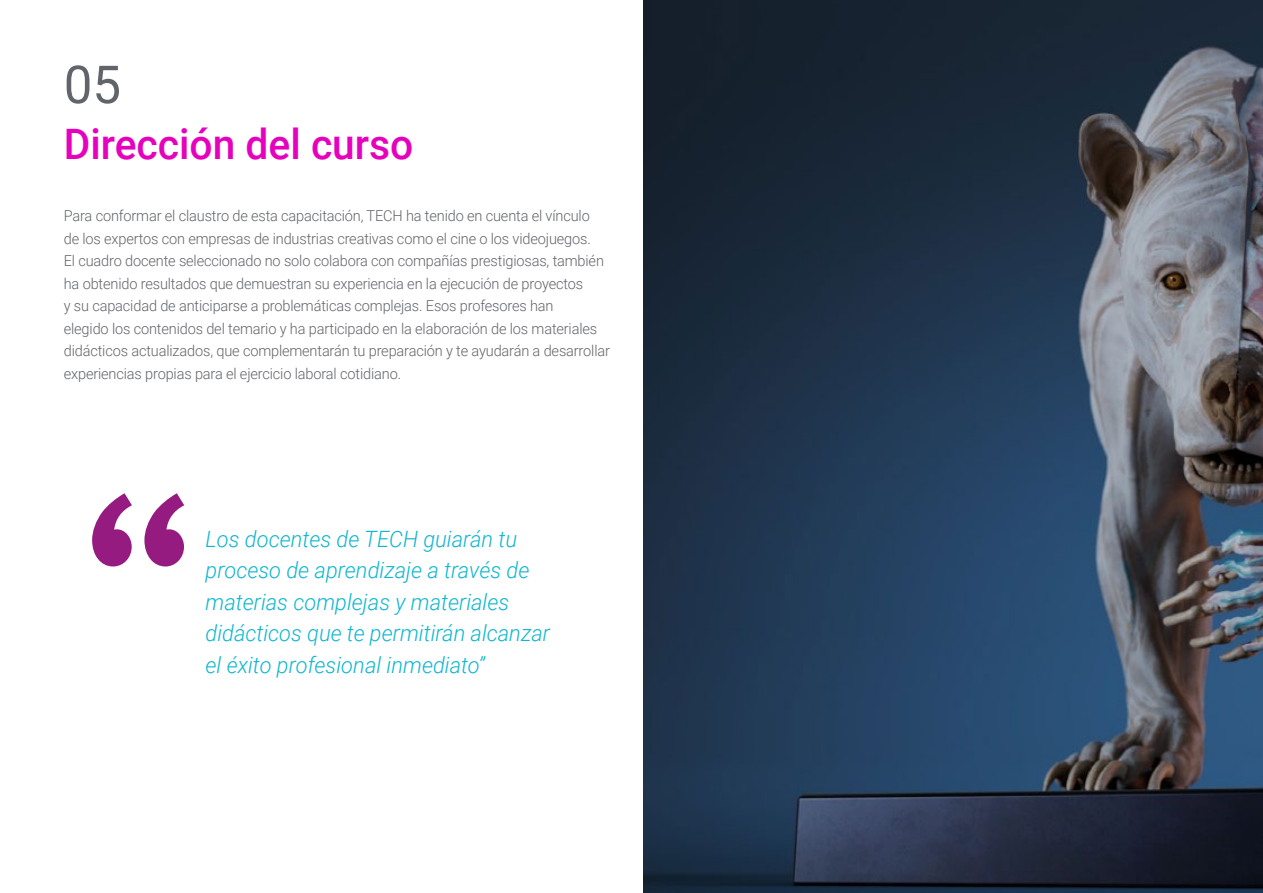
<style>
.page{position:relative;width:1263px;height:893px;background:#fff}
.page>*{position:absolute;margin:0;border:0;box-sizing:border-box;transform-origin:0 0}
.t1{font:52.5px "Roboto";color:#61646a}
.t2{font:500 42px "Roboto";color:#e602bd}
.t3{font:italic 300 22.5px/31.5px "Roboto";color:#0fb6cf}
.t4{font:300 15px/22.5px "Roboto";letter-spacing:-.01em;color:#61646a}
</style>
<div class="page">
<svg style="left:92px;top:493px;width:92px;height:73px"></svg>
<img style="left:643px;top:0;width:620px;height:893px">
<h1 class="t1" style="left:64px;top:48px;width:59px">05</h1>
<h2 class="t2" style="left:64px;top:115px;width:351px">Dirección del curso</h2>
<p class="t4" style="left:64px;top:204px;width:548px">Para conformar el claustro de esta capacitación, TECH ha tenido en cuenta el vínculo<br>de los expertos con empresas de industrias creativas como el cine o los videojuegos.<br>El cuadro docente seleccionado no solo colabora con compañías prestigiosas, también ha obtenido resultados que demuestran su experiencia en la ejecución de proyectos<br>y su capacidad de anticiparse a problemáticas complejas. Esos profesores han<br>elegido los contenidos del temario y ha participado en la elaboración de los materiales didácticos actualizados, que complementarán tu preparación y te ayudarán a desarrollar experiencias propias para el ejercicio laboral cotidiano.</p>
<h3 class="t3" style="left:206px;top:522px;width:346px">Los docentes de TECH guiarán tu proceso de aprendizaje a través de materias complejas y materiales didácticos que te permitirán alcanzar el éxito profesional inmediato”</h3>
</div>
